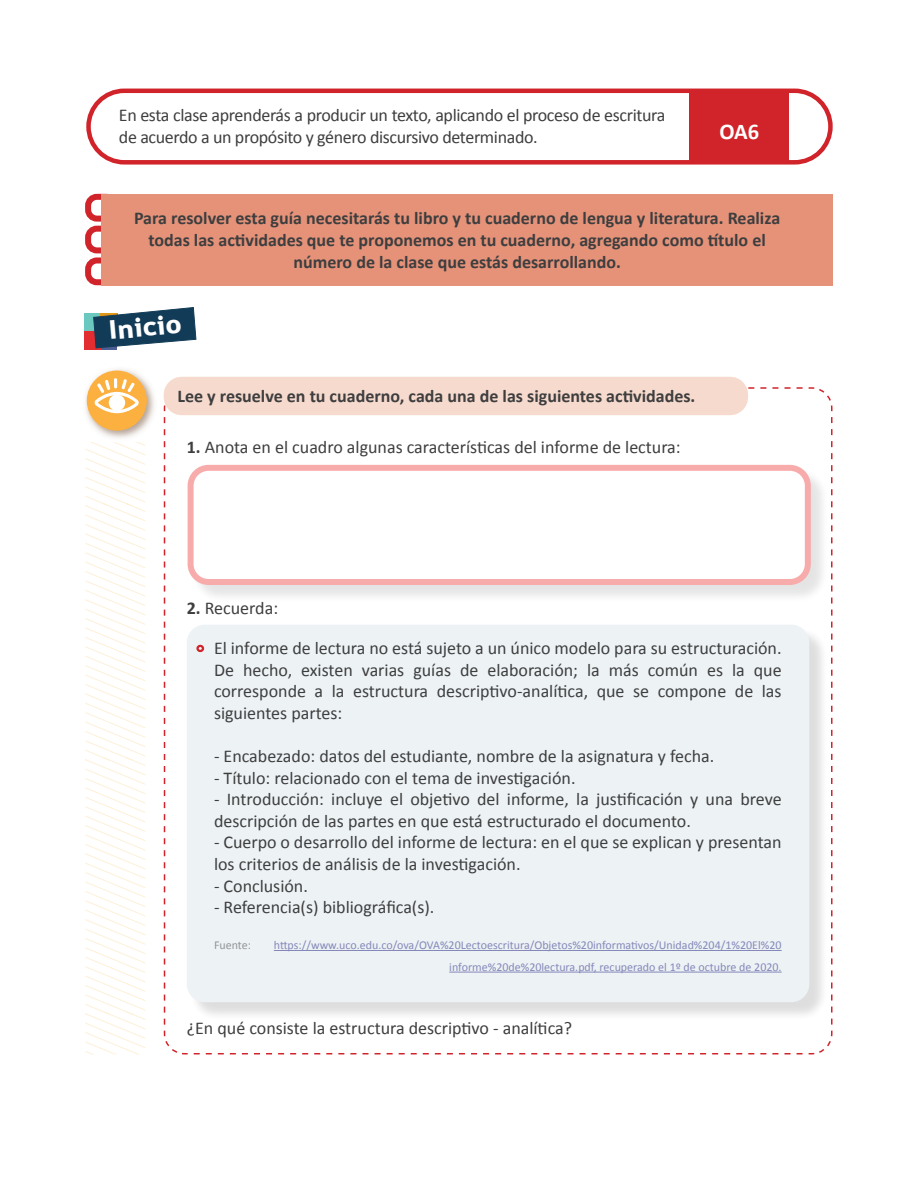
<style>
.page{position:relative;width:918px;height:1188px;background:#fff}
.page>*{position:absolute;margin:0;border:0;box-sizing:border-box;transform-origin:0 0}
.t1{font:27.3px "Dignaheavy";color:#fff}
.t2{font:700 22.5px "Calibri";color:#fff}
.t3{font:18px/21.6px "Calibri";color:#3e3e3f}
.t4{font:700 18px/21.6px "Calibri";color:#3e3e3f;text-align:center}
.t5{font:18px/21.6px "Calibri";letter-spacing:-.02em;color:#3e3e3f}
.t6{font:12px/21.6px "Calibri";color:#8688ba;text-align:right}
.t7{font:12px "Calibri";color:#939598}
.s1{font-weight:700}
</style>
<div class="page">
<div style="left:84px;top:314px;width:17px;height:18px;background:#6bc8be"></div>
<div style="left:84px;top:331px;width:17px;height:18px;background:#e22e31"></div>
<svg style="left:93px;top:307px;width:104px;height:42px"></svg>
<svg style="left:163px;top:387px;width:670px;height:668px"></svg>
<div style="left:164px;top:377px;width:584px;height:38px;background:#f7dace;border-radius:18px"></div>
<div style="left:85px;top:257px;width:33px;height:28px;border:6px solid #d1232a;border-radius:9px"></div>
<div style="left:85px;top:226px;width:33px;height:27px;border:6px solid #d1232a;border-radius:9px"></div>
<div style="left:85px;top:194px;width:33px;height:28px;border:6px solid #d1232a;border-radius:9px"></div>
<div style="left:101px;top:194px;width:732px;height:91px;background:#e59279"></div>
<div style="left:86px;top:89px;width:747px;height:76px;border:4px solid #d1232a;border-radius:36px"></div>
<div style="left:690px;top:89px;width:99px;height:73px;background:#d1232a"></div>
<div style="left:190px;top:467px;width:640px;height:137px;background:#231f20;opacity:.3"></div>
<div style="left:191px;top:468px;width:617px;height:114px;background:#fff;border-radius:18px"></div>
<div style="left:188px;top:465px;width:623px;height:120px;border:6px solid #ee2d2d;border-radius:18px"></div>
<div style="left:189px;top:627px;width:639px;height:394px;background:#231f20;opacity:.75"></div>
<div style="left:187px;top:625px;width:622px;height:377px;background:#edf2f4;border-radius:18px"></div>
<hr style="left:274px;top:950px;width:508px;height:1px;background:#8688ba">
<hr style="left:449px;top:972px;width:333px;height:1px;background:#8688ba">
<div style="left:196px;top:645px;width:8px;height:7px;border:2px solid #d1232a;border-radius:50%"></div>
<img style="left:97px;top:369px;width:57px;height:58px">
<div style="left:87px;top:371px;width:60px;height:60px;background:#fbb03f;border-radius:50%"></div>
<svg style="left:85px;top:378px;width:60px;height:676px"></svg>
<p class="t5" style="left:119px;top:104px;width:548px">En esta clase aprenderás a producir un texto, aplicando el proceso de escritura de acuerdo a un propósito y género discursivo determinado.</p>
<p class="t2" style="left:719px;top:116px;width:41px">OA6</p>
<p class="t4" style="left:134px;top:207px;width:648px">Para resolver esta guía necesitarás tu libro y tu cuaderno de lengua y literatura. Realiza todas las actividades que te proponemos en tu cuaderno, agregando como título el número de la clase que estás desarrollando.</p>
<p class="t1" style="left:107px;top:313px;width:75px;rotate:-5deg">Inicio</p>
<p class="t1" style="left:105px;top:320px;width:75px">Inicio</p>
<p class="t4" style="left:177px;top:385px;width:519px">Lee y resuelve en tu cuaderno, cada una de las siguientes actividades.</p>
<p class="t3" style="left:187px;top:435px;width:495px"><span class="s1">1.</span> Anota en el cuadro algunas características del informe de lectura:</p>
<p class="t3" style="left:187px;top:597px;width:93px"><span class="s1">2.</span> Recuerda:</p>
<p class="t3" style="left:214px;top:636px;width:569px">El informe de lectura no está sujeto a un único modelo para su estructuración.</p>
<p class="t3" style="left:214px;top:658px;width:569px;text-align:justify">De hecho, existen varias guías de elaboración; la más común es la que corresponde a la estructura descriptivo-analítica, que se compone de las siguientes partes:</p>
<p class="t3" style="left:214px;top:744px;width:502px">- Encabezado: datos del estudiante, nombre de la asignatura y fecha.</p>
<p class="t3" style="left:214px;top:766px;width:363px">- Título: relacionado con el tema de investigación.</p>
<p class="t3" style="left:214px;top:788px;width:569px">- Introducción: incluye el objetivo del informe, la justificación y una breve descripción de las partes en que está estructurado el documento.</p>
<p class="t3" style="left:214px;top:831px;width:569px">- Cuerpo o desarrollo del informe de lectura: en el que se explican y presentan los criterios de análisis de la investigación.</p>
<p class="t3" style="left:214px;top:874px;width:95px">- Conclusión.</p>
<p class="t3" style="left:214px;top:896px;width:222px">- Referencia(s) bibliográfica(s).</p>
<p class="t7" style="left:214px;top:938px;width:39px">Fuente:</p>
<p class="t6" style="left:274px;top:934px;width:509px">https://www.uco.edu.co/ova/OVA%20Lectoescritura/Objetos%20informativos/Unidad%204/1%20El%20 informe%20de%20lectura.pdf, recuperado el 1º de octubre de 2020.</p>
<p class="t3" style="left:187px;top:1016px;width:387px">¿En qué consiste la estructura descriptivo - analítica?</p>
</div>
